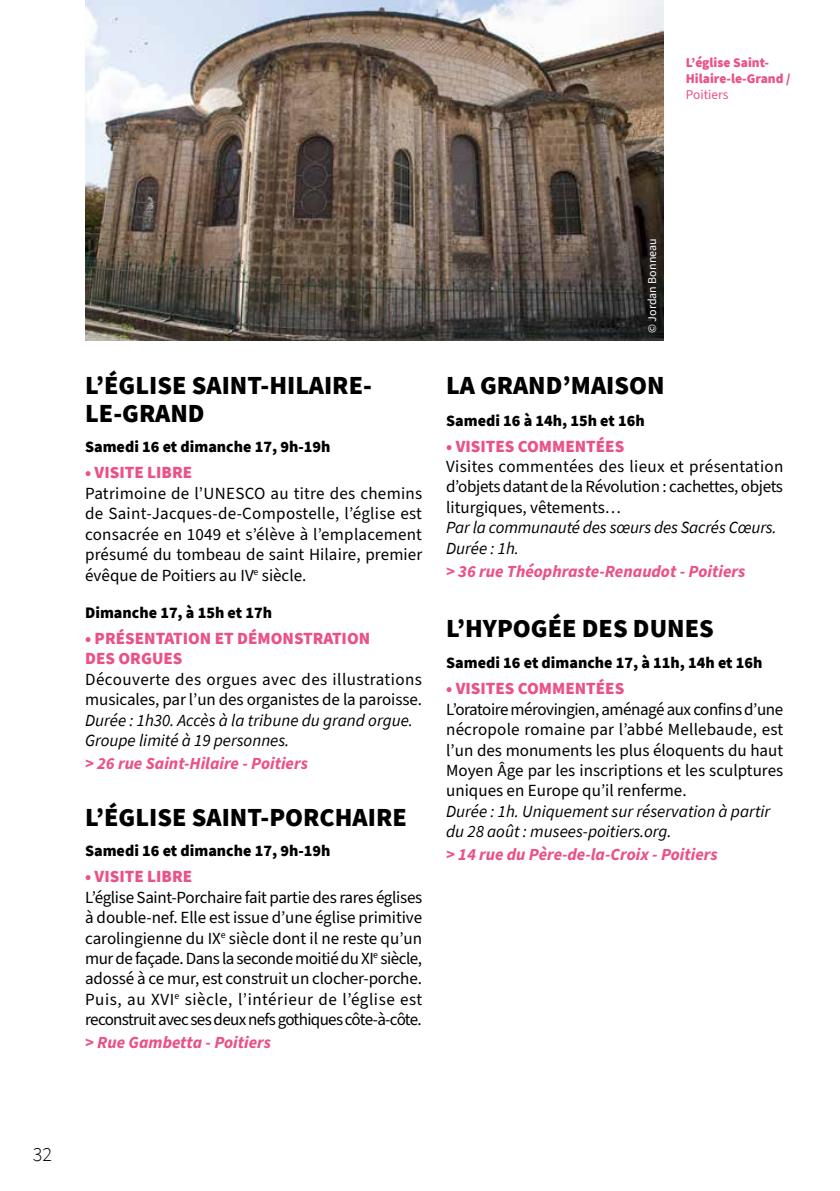
<style>
.page{position:relative;width:840px;height:1191px;background:#fff}
.page>*{position:absolute;margin:0;border:0;box-sizing:border-box;transform-origin:0 0}
.t1{font:900 26px/28px "Source Sans Pro";color:#000}
.t2{font:300 20px "Source Sans Pro";color:#000}
.t3{font:17px/20.4px "Source Sans Pro";color:#000;text-align:justify}
.t4{font:italic 17px/20.4px "Source Sans Pro";color:#000}
.t5{font:italic 700 17px "Source Sans Pro";color:#ea5284}
.t6{font:900 17px/20.4px "Source Sans Pro";color:#ea5284}
.t7{font:900 16px "Source Sans Pro";color:#000}
.t8{font:900 13.4px/16px "Source Sans Pro";color:#ea5284}
.t9{font:13.4px "Source Sans Pro";color:#ea5284}
.t10{font:12px "Source Sans Pro";color:#fff}
</style>
<div class="page">
<img style="left:85px;top:0;width:578px;height:340px">
<p class="t8" style="left:685px;top:54px;width:106px">L’église Saint-<br>Hilaire-le-Grand /</p>
<p class="t9" style="left:685px;top:85px;width:44px">Poitiers</p>
<h1 class="t1" style="left:85px;top:371px;width:288px">L’ÉGLISE SAINT-HILAIRE-<br>LE-GRAND</h1>
<p class="t7" style="left:85px;top:436px;width:247px">Samedi 16 et dimanche 17, 9h-19h</p>
<p class="t6" style="left:85px;top:462px;width:108px">• VISITE LIBRE</p>
<p class="t3" style="left:85px;top:483px;width:338px">Patrimoine de l’UNESCO au titre des chemins de Saint-Jacques-de-Compostelle, l’église est consacrée en 1049 et s’élève à l’emplacement présumé du tombeau de saint Hilaire, premier évêque de Poitiers au IV<sup>e</sup> siècle.</p>
<p class="t7" style="left:85px;top:601px;width:188px">Dimanche 17, à 15h et 17h</p>
<p class="t6" style="left:85px;top:628px;width:286px">• PRÉSENTATION ET DÉMONSTRATION<br>DES ORGUES</p>
<p class="t3" style="left:85px;top:669px;width:338px">Découverte des orgues avec des illustrations musicales, par l’un des organistes de la paroisse.</p>
<p class="t4" style="left:85px;top:709px;width:329px">Durée : 1h30. Accès à la tribune du grand orgue.<br>Groupe limité à 19 personnes.</p>
<p class="t5" style="left:85px;top:752px;width:224px">&gt; 26 rue Saint-Hilaire - Poitiers</p>
<h1 class="t1" style="left:85px;top:802px;width:323px">L’ÉGLISE SAINT-PORCHAIRE</h1>
<p class="t7" style="left:85px;top:839px;width:247px">Samedi 16 et dimanche 17, 9h-19h</p>
<p class="t6" style="left:85px;top:866px;width:108px">• VISITE LIBRE</p>
<p class="t3" style="left:85px;top:887px;width:338px">L’église Saint-Porchaire fait partie des rares églises à double-nef. Elle est issue d’une église primitive carolingienne du IX<sup>e</sup> siècle dont il ne reste qu’un mur de façade. Dans la seconde moitié du XI<sup>e</sup> siècle, adossé à ce mur, est construit un clocher-porche.<br>Puis, au XVI<sup>e</sup> siècle, l’intérieur de l’église est reconstruit avec ses deux nefs gothiques côte-à-côte.</p>
<p class="t5" style="left:85px;top:1031px;width:187px">&gt; Rue Gambetta - Poitiers</p>
<p class="t10" style="left:643px;top:333px;width:96px;rotate:-90deg">© Jordan Bonneau</p>
<h1 class="t1" style="left:446px;top:371px;width:220px">LA GRAND’MAISON</h1>
<p class="t7" style="left:446px;top:409px;width:200px">Samedi 16 à 14h, 15h et 16h</p>
<p class="t6" style="left:446px;top:435px;width:179px">• VISITES COMMENTÉES</p>
<p class="t3" style="left:446px;top:457px;width:338px">Visites commentées des lieux et présentation d’objets datant de la Révolution : cachettes, objets liturgiques, vêtements…</p>
<p class="t4" style="left:446px;top:517px;width:332px">Par la communauté des sœurs des Sacrés Cœurs.<br>Durée : 1h.</p>
<p class="t5" style="left:446px;top:560px;width:300px">&gt; 36 rue Théophraste-Renaudot - Poitiers</p>
<h1 class="t1" style="left:446px;top:613px;width:269px">L’HYPOGÉE DES DUNES</h1>
<p class="t7" style="left:446px;top:652px;width:317px">Samedi 16 et dimanche 17, à 11h, 14h et 16h</p>
<p class="t6" style="left:446px;top:678px;width:179px">• VISITES COMMENTÉES</p>
<p class="t3" style="left:446px;top:699px;width:338px">L’oratoire mérovingien, aménagé aux confins d’une nécropole romaine par l’abbé Mellebaude, est l’un des monuments les plus éloquents du haut Moyen Âge par les inscriptions et les sculptures uniques en Europe qu’il renferme.</p>
<p class="t4" style="left:446px;top:800px;width:325px">Durée : 1h. Uniquement sur réservation à partir du 28 août : musees-poitiers.org.</p>
<p class="t5" style="left:446px;top:843px;width:273px">&gt; 14 rue du Père-de-la-Croix - Poitiers</p>
<p class="t2" style="left:33px;top:1141px;width:21px">32</p>
</div>
